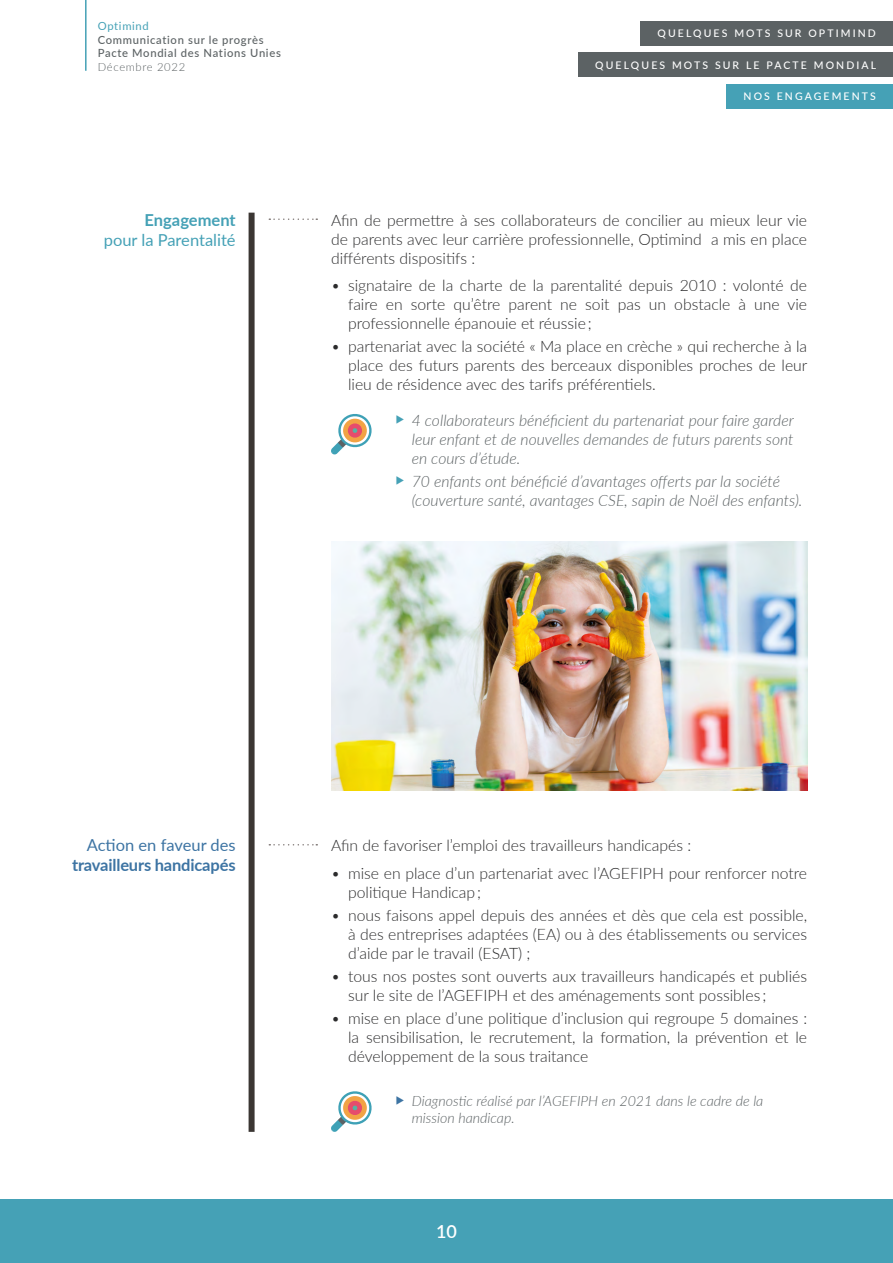
<style>
.page{position:relative;width:893px;height:1263px;background:#fff}
.page>*{position:absolute;margin:0;border:0;box-sizing:border-box;transform-origin:0 0}
.t1{font:600 18px "Lato";color:#fff}
.t2{font:700 16.5px "Lato";letter-spacing:-.01em;color:#3d74a3}
.t3{font:16.5px "Lato";color:#45a1b6}
.t4{font:16.5px "Lato";color:#3d74a3}
.t5{font:700 16.5px "Lato";color:#45a1b6}
.t6{font:300 15.75px/18.9px "Lato";color:#2b2b2c;text-align:justify}
.t7{font:italic 300 15.75px/18.9px "Lato";color:#5c6264;text-align:justify}
.t8{font:italic 300 14.25px/17.1px "Lato";color:#5c6264}
.t9{font:500 11.25px/13.5px "Lato";letter-spacing:.06em;color:#5c6264}
.t10{font:300 11.25px "Lato";letter-spacing:.06em;color:#5c6264}
.t11{font:11.25px "Lato";letter-spacing:.06em;color:#45a1b6}
.t12{font:500 10.5px "Lato";letter-spacing:.2em;color:#fff}
.s1{color:#45a1b6}
.s2{color:#3d74a3}
</style>
<div class="page">
<div style="left:0;top:1199px;width:893px;height:64px;background:#45a1b6"></div>
<hr style="left:85px;top:0;width:2px;height:71px;background:#45a1b6">
<div style="left:641px;top:21px;width:252px;height:25px;background:#5c6264"></div>
<div style="left:578px;top:53px;width:315px;height:24px;background:#5c6264"></div>
<div style="left:727px;top:84px;width:166px;height:25px;background:#45a1b6"></div>
<div style="left:249px;top:213px;width:6px;height:919px;background:#3b3633"></div>
<svg style="left:269px;top:218px;width:48px;height:2px"></svg>
<svg style="left:269px;top:844px;width:48px;height:1px"></svg>
<svg style="left:331px;top:414px;width:41px;height:40px"></svg>
<svg style="left:331px;top:1091px;width:41px;height:41px"></svg>
<img style="left:331px;top:542px;width:477px;height:248px">
<p class="t11" style="left:98px;top:18px;width:53px">Optimind</p>
<p class="t9" style="left:98px;top:32px;width:185px">Communication sur le progrès<br>Pacte Mondial des Nations Unies</p>
<p class="t10" style="left:98px;top:59px;width:89px">Décembre 2022</p>
<p class="t5" style="left:145px;top:208px;width:93px">Engagement</p>
<p class="t3" style="left:104px;top:228px;width:133px">pour la Parentalité</p>
<p class="t12" style="left:658px;top:26px;width:220px">QUELQUES MOTS SUR OPTIMIND</p>
<p class="t12" style="left:595px;top:57px;width:282px">QUELQUES MOTS SUR LE PACTE MONDIAL</p>
<p class="t12" style="left:744px;top:89px;width:134px">NOS ENGAGEMENTS</p>
<p class="t6" style="left:331px;top:210px;width:478px">Afin de permettre à ses collaborateurs de concilier au mieux leur vie de parents avec leur carrière professionnelle, Optimind a mis en place différents dispositifs :</p>
<p class="t6" style="left:348px;top:275px;width:461px;text-indent:-17px">• signataire de la charte de la parentalité depuis 2010 : volonté de faire en sorte qu’être parent ne soit pas un obstacle à une vie professionnelle épanouie et réussie ;</p>
<p class="t6" style="left:348px;top:336px;width:461px;text-indent:-17px">• partenariat avec la société « Ma place en crèche » qui recherche à la place des futurs parents des berceaux disponibles proches de leur lieu de résidence avec des tarifs préférentiels.</p>
<p class="t7" style="left:412px;top:410px;width:384px;text-indent:-17px"><span class="s1">▶</span> 4 collaborateurs bénéficient du partenariat pour faire garder leur enfant et de nouvelles demandes de futurs parents sont en cours d’étude.</p>
<p class="t7" style="left:412px;top:471px;width:392px;text-indent:-17px"><span class="s1">▶</span> 70 enfants ont bénéficié d’avantages offerts par la société (couverture santé, avantages CSE, sapin de Noël des enfants).</p>
<p class="t4" style="left:87px;top:834px;width:150px">Action en faveur des</p>
<p class="t2" style="left:72px;top:853px;width:165px">travailleurs handicapés</p>
<p class="t6" style="left:331px;top:836px;width:362px">Afin de favoriser l’emploi des travailleurs handicapés :</p>
<p class="t6" style="left:348px;top:863px;width:461px;text-indent:-17px">• mise en place d’un partenariat avec l’AGEFIPH pour renforcer notre politique Handicap ;</p>
<p class="t6" style="left:348px;top:905px;width:461px;text-indent:-17px">• nous faisons appel depuis des années et dès que cela est possible, à des entreprises adaptées (EA) ou à des établissements ou services d’aide par le travail (ESAT) ;</p>
<p class="t6" style="left:348px;top:966px;width:461px;text-indent:-17px">• tous nos postes sont ouverts aux travailleurs handicapés et publiés sur le site de l’AGEFIPH et des aménagements sont possibles ;</p>
<p class="t6" style="left:348px;top:1008px;width:461px;text-indent:-17px">• mise en place d’une politique d’inclusion qui regroupe 5 domaines : la sensibilisation, le recrutement, la formation, la prévention et le développement de la sous traitance</p>
<p class="t8" style="left:412px;top:1092px;width:353px;text-indent:-17px"><span class="s2">▶</span> Diagnostic réalisé par l’AGEFIPH en 2021 dans le cadre de la mission handicap.</p>
<p class="t1" style="left:436px;top:1218px;width:22px">10</p>
</div>
